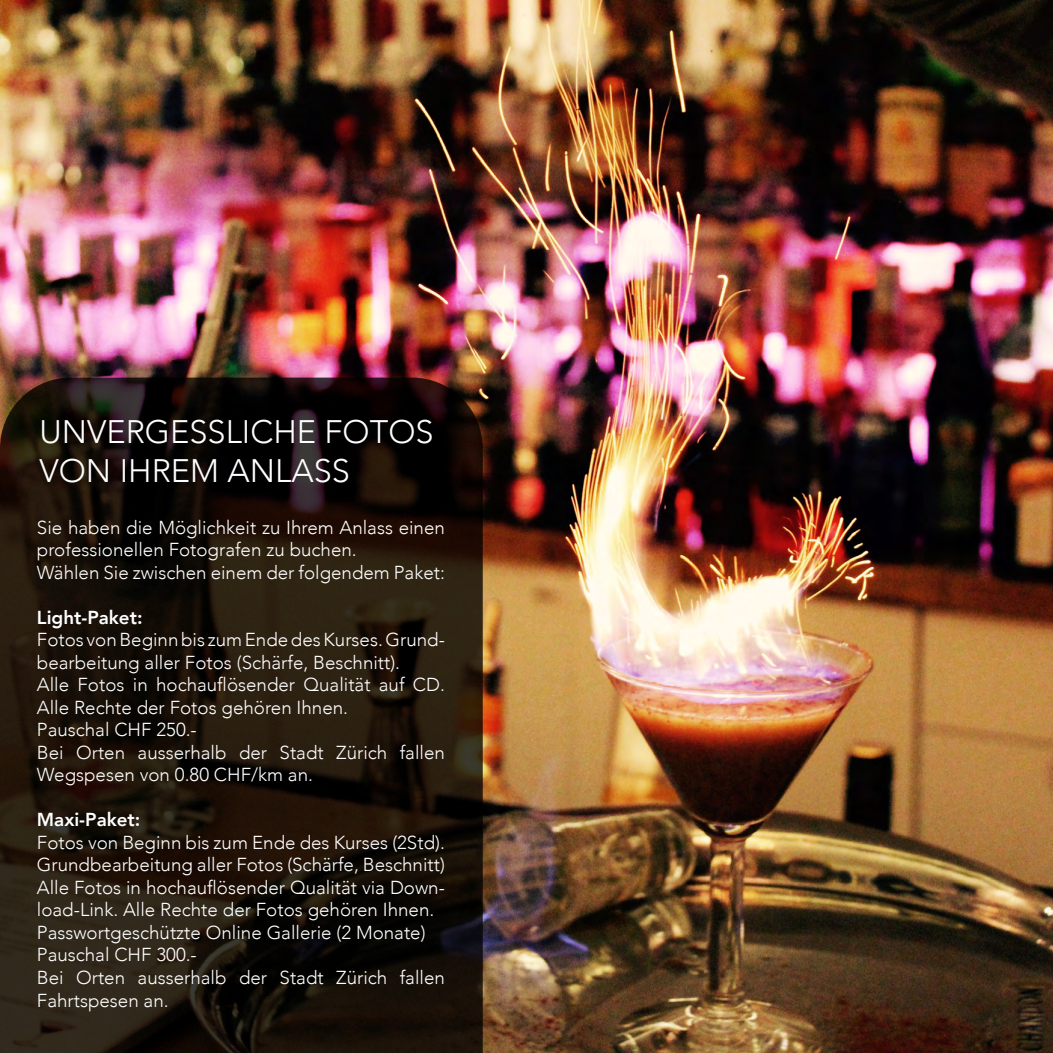
<style>
.page{position:relative;width:1053px;height:1053px;background:#fff}
.page>*{position:absolute;margin:0;border:0;box-sizing:border-box;transform-origin:0 0}
.t1{font:300 32.5px/39px "Avenir";color:#fff}
.t2{font:300 18.75px/22.5px "Avenir";color:#fff}
.t3{font:800 18.75px "Avenir";color:#fff}
</style>
<div class="page">
<img style="left:0;top:0;width:1052px;height:1052px">
<svg style="left:0;top:377px;width:482px;height:675px;background:#1c130a"></svg>
<h1 class="t1" style="left:40px;top:412px;width:395px">UNVERGESSLICHE FOTOS<br>VON IHREM ANLASS</h1>
<p class="t2" style="left:37px;top:516px;width:409px">Sie haben die Möglichkeit zu Ihrem Anlass einen professionellen Fotografen zu buchen.<br>Wählen Sie zwischen einem der folgendem Paket:</p>
<p class="t3" style="left:37px;top:602px;width:107px">Light-Paket:</p>
<p class="t2" style="left:37px;top:628px;width:409px">Fotos von Beginn bis zum Ende des Kurses. Grund&shy;bearbeitung aller Fotos (Schärfe, Beschnitt).<br>Alle Fotos in hochauflösender Qualität auf CD.<br>Alle Rechte der Fotos gehören Ihnen.<br>Pauschal CHF 250.-<br>Bei Orten ausserhalb der Stadt Zürich fallen Wegspesen von 0.80 CHF/km an.</p>
<p class="t3" style="left:37px;top:805px;width:105px">Maxi-Paket:</p>
<p class="t2" style="left:37px;top:831px;width:409px">Fotos von Beginn bis zum Ende des Kurses (2Std).<br>Grundbearbeitung aller Fotos (Schärfe, Beschnitt)<br>Alle Fotos in hochauflösender Qualität via Down&shy;load-Link. Alle Rechte der Fotos gehören Ihnen.<br>Passwortgeschützte Online Gallerie (2 Monate)<br>Pauschal CHF 300.-<br>Bei Orten ausserhalb der Stadt Zürich fallen Fahrtspesen an.</p>
</div>
